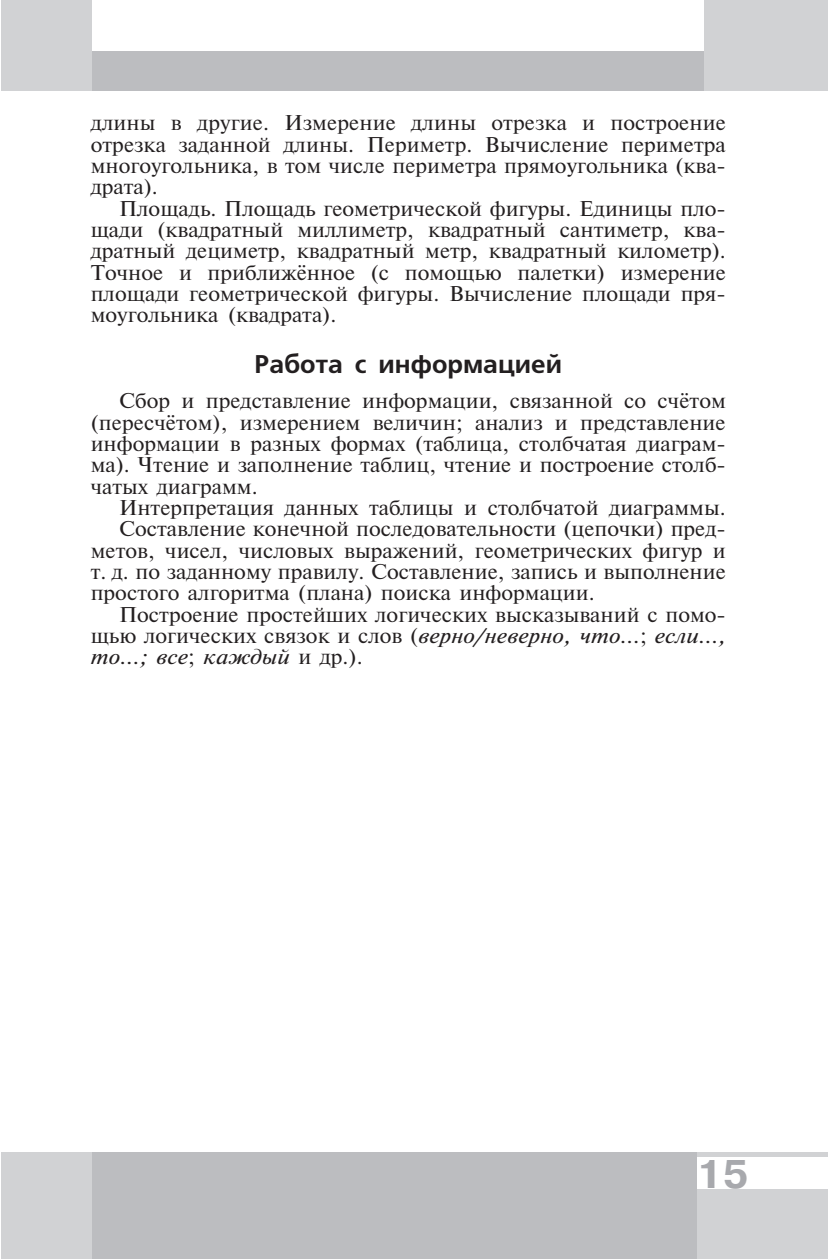
<style>
.page{position:relative;width:828px;height:1259px;background:#fff}
.page>*{position:absolute;margin:0;border:0;box-sizing:border-box;transform-origin:0 0}
.t1{font:700 40px "Pragmatica C";color:#a8a9ad}
.t2{font:700 25.6px "Free Set C";color:#231f20}
.t3{font:21.4px/21.4px "Newton C San Pin";color:#231f20;text-align:justify}
.t4{font:italic 21.4px "Newton C San Pin";color:#231f20}
.s1{font-style:italic}
.s2{font-style:normal}
</style>
<div class="page">
<div style="left:18px;top:51px;width:783px;height:40px;background:#bcbdc0"></div>
<div style="left:1px;top:0;width:91px;height:91px;background:#d1d2d4"></div>
<div style="left:704px;top:0;width:124px;height:91px;background:#d1d2d4"></div>
<div style="left:46px;top:1152px;width:782px;height:107px;background:#bcbdc0"></div>
<div style="left:1px;top:1152px;width:91px;height:107px;background:#d1d2d4"></div>
<div style="left:697px;top:1152px;width:131px;height:107px;background:#d1d2d4"></div>
<div style="left:697px;top:1157px;width:131px;height:32px;background:#fff"></div>
<p class="t3" style="left:91px;top:114px;width:636px">длины в другие. Измерение длины отрезка и построение отрезка заданной длины. Периметр. Вычисление периметра многоугольника, в том числе периметра прямоугольника (ква&shy;драта).</p>
<p class="t3" style="left:91px;top:199px;width:636px;text-indent:28px">Площадь. Площадь геометрической фигуры. Единицы пло&shy;щади (квадратный миллиметр, квадратный сантиметр, ква&shy;дратный дециметр, квадратный метр, квадратный километр).<br>Точное и приближённое (с помощью палетки) измерение площади геометрической фигуры. Вычисление площади пря&shy;моугольника (квадрата).</p>
<p class="t2" style="left:255px;top:355px;width:309px">Работа с информацией</p>
<p class="t3" style="left:91px;top:392px;width:636px;text-indent:28px">Сбор и представление информации, связанной со счётом (пересчётом), измерением величин; анализ и представление информации в разных формах (таблица, столбчатая диаграм&shy;ма). Чтение и заполнение таблиц, чтение и построение столб&shy;чатых диаграмм.</p>
<p class="t3" style="left:119px;top:498px;width:608px">Интерпретация данных таблицы и столбчатой диаграммы.</p>
<p class="t3" style="left:119px;top:520px;width:608px">Составление конечной последовательности (цепочки) пред-</p>
<p class="t3" style="left:91px;top:541px;width:636px">метов, чисел, числовых выражений, геометрических фигур и</p>
<p class="t3" style="left:91px;top:562px;width:636px">т. д. по заданному правилу. Составление, запись и выполнение</p>
<p class="t3" style="left:91px;top:584px;width:505px">простого алгоритма (плана) поиска информации.</p>
<p class="t3" style="left:119px;top:605px;width:608px">Построение простейших логических высказываний с помо-</p>
<p class="t3" style="left:91px;top:626px;width:636px">щью логических связок и слов (<span class="s1">верно/неверно, что…</span>; <span class="s1">если…,</span></p>
<p class="t4" style="left:91px;top:648px;width:273px">то…; все<span class="s2">;</span> каждый <span class="s2">и др.).</span></p>
<h1 class="t1" style="left:696px;top:1158px;width:54px">15</h1>
</div>
